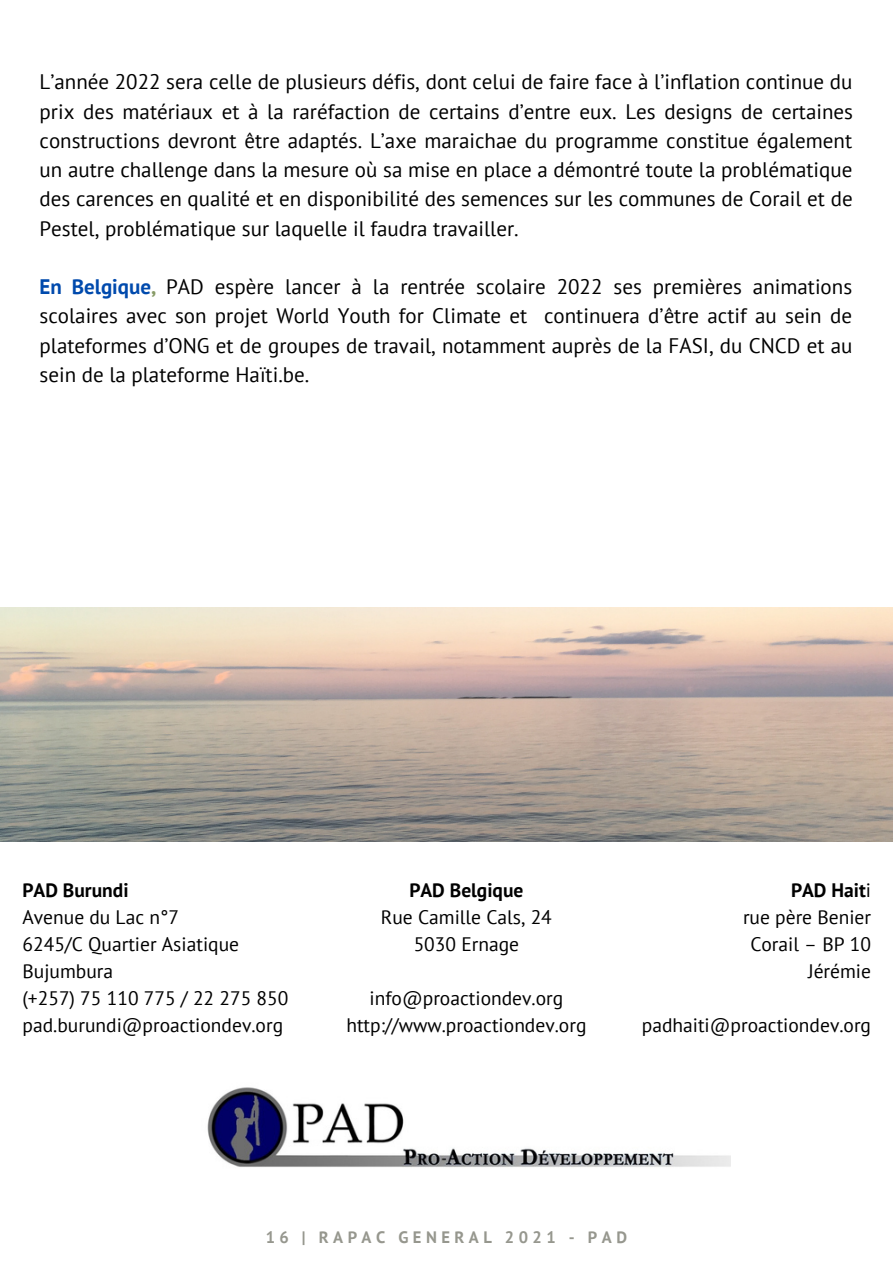
<style>
.page{position:relative;width:893px;height:1264px;background:#fff}
.page>*{position:absolute;margin:0;border:0;box-sizing:border-box;transform-origin:0 0}
.t1{font:21px/29.2px "PT Sans";color:#000;text-align:justify}
.t2{font:19.5px/27px "PT Sans";color:#000;text-align:center}
.t3{font:700 19.5px "PT Sans";color:#000}
.t4{font:700 16.5px "PT Sans";letter-spacing:.27em;color:#96978e}
.s1{font-weight:700;color:#004aad}
.s2{font-weight:700;color:#889b67}
.s3{font-weight:700}
</style>
<div class="page">
<img style="left:207px;top:1087px;width:523px;height:80px">
<img style="left:0;top:607px;width:892px;height:234px">
<p class="t1" style="left:40px;top:67px;width:814px">L’année 2022 sera celle de plusieurs défis, dont celui de faire face à l’inflation continue du prix des matériaux et à la raréfaction de certains d’entre eux. Les designs de certaines constructions devront être adaptés. L’axe maraichae du programme constitue également un autre challenge dans la mesure où sa mise en place a démontré toute la problématique des carences en qualité et en disponibilité des semences sur les communes de Corail et de Pestel, problématique sur laquelle il faudra travailler.</p>
<p class="t1" style="left:40px;top:272px;width:814px"><span class="s1">En Belgique</span><span class="s2">,</span> PAD espère lancer à la rentrée scolaire 2022 ses premières animations scolaires avec son projet World Youth for Climate et continuera d’être actif au sein de plateformes d’ONG et de groupes de travail, notamment auprès de la FASI, du CNCD et au sein de la plateforme Haïti.be.</p>
<p class="t3" style="left:22px;top:877px;width:108px">PAD Burundi</p>
<p class="t2" style="left:22px;top:903px;width:267px;text-align:left">Avenue du Lac n°7<br>6245/C Quartier Asiatique<br>Bujumbura<br>(+257) 75 110 775 / 22 275 850 pad.burundi@proactiondev.org</p>
<p class="t3" style="left:409px;top:877px;width:116px">PAD Belgique</p>
<p class="t2" style="left:381px;top:903px;width:172px">Rue Camille Cals, 24<br>5030 Ernage</p>
<p class="t2" style="left:346px;top:984px;width:241px">info@proactiondev.org http://www.proactiondev.org</p>
<p class="t2" style="left:743px;top:876px;width:130px;text-align:right"><span class="s3">PAD Hait</span>i<br>rue père Benier<br>Corail – BP 10<br>Jérémie</p>
<p class="t2" style="left:641px;top:1011px;width:231px">padhaiti@proactiondev.org</p>
<p class="t4" style="left:266px;top:1226px;width:363px">16 | RAPAC GENERAL 2021 - PAD</p>
</div>
